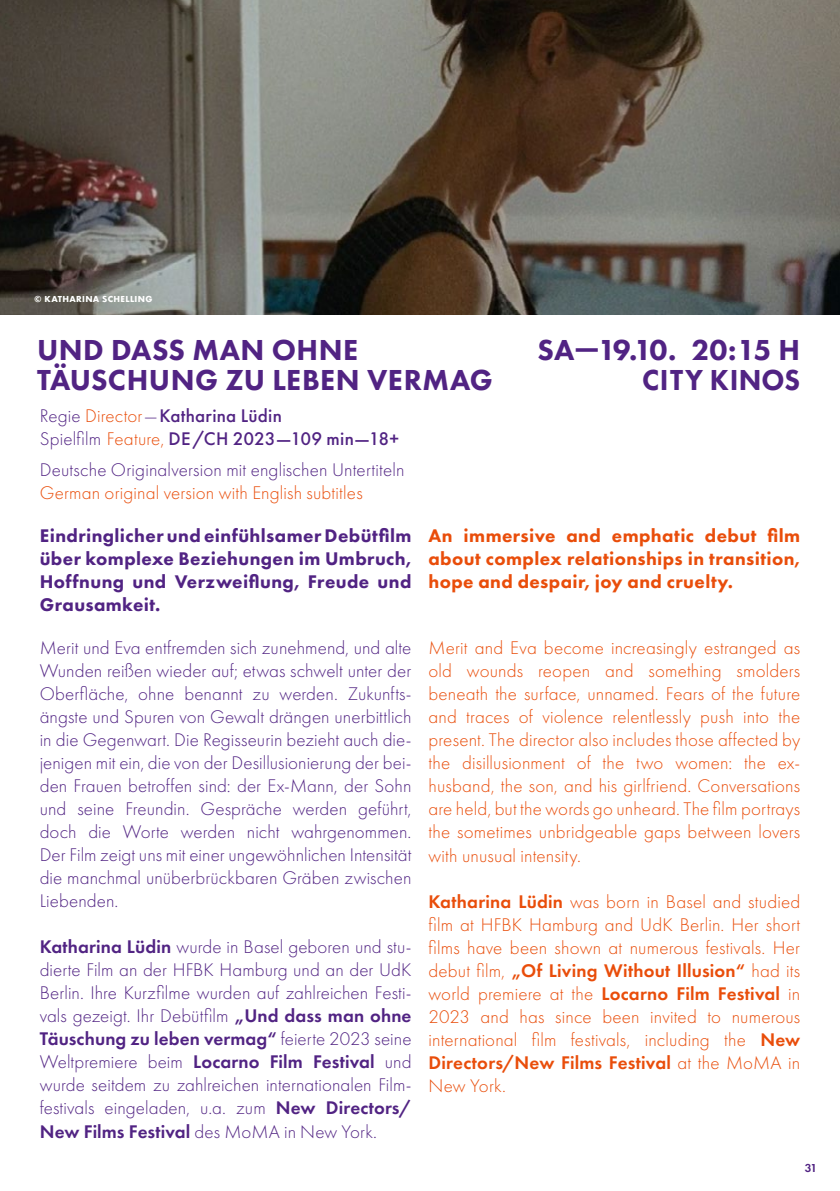
<style>
.page{position:relative;width:840px;height:1191px;background:#fff}
.page>*{position:absolute;margin:0;border:0;box-sizing:border-box;transform-origin:0 0}
.t1{font:800 30px/30px "Futura PT";letter-spacing:.015em;color:#512383}
.t2{font:300 19px/23px "Futura PT";letter-spacing:.005em;color:#512383;text-align:justify}
.t3{font:300 19px/23px "Futura PT";letter-spacing:.01em;color:#e94d0a;text-align:justify}
.t4{font:800 19px/23px "Futura PT";letter-spacing:.02em;color:#512383;text-align:justify}
.t5{font:800 19px/23px "Futura PT";letter-spacing:.02em;color:#e94d0a;text-align:justify}
.t6{font:500 19px/23px "Futura PT";letter-spacing:.01em;color:#512383}
.t7{font:600 12px "Futura PT";color:#512383}
.t8{font:700 8px "Futura";letter-spacing:.04em;color:#fff}
.s1{font-weight:300}
.s2{font-weight:300;color:#e94d0a}
.s3{font-weight:600}
</style>
<div class="page">
<img style="left:0;top:0;width:839px;height:315px">
<p class="t8" style="left:34px;top:293px;width:120px">© KATHARINA SCHELLING</p>
<h1 class="t1" style="left:37px;top:335px;width:457px">UND DASS MAN OHNE<br>TÄUSCHUNG ZU LEBEN VERMAG</h1>
<p class="t6" style="left:40px;top:404px;width:360px"><span class="s1">Regie</span> <span class="s2">Director</span><span class="s1">—</span>Katharina Lüdin<br><span class="s1">Spielfilm</span> <span class="s2">Feature,</span> DE/CH 2023—109 min—18+</p>
<p class="t2" style="left:40px;top:459px;width:366px">Deutsche Originalversion mit englischen Untertiteln</p>
<p class="t3" style="left:40px;top:482px;width:324px">German original version with English subtitles</p>
<h1 class="t1" style="left:537px;top:335px;width:264px;text-align:right">SA—19.10. 20:15 H<br>CITY KINOS</h1>
<p class="t4" style="left:40px;top:524px;width:373px">Eindringlicher und einfühlsamer Debütfilm über komplexe Beziehungen im Umbruch, Hoffnung und Verzweiflung, Freude und Grausamkeit.</p>
<p class="t2" style="left:40px;top:636px;width:373px">Merit und Eva entfremden sich zunehmend, und alte Wunden reißen wieder auf; etwas schwelt unter der Oberfläche, ohne benannt zu werden. Zukunfts&shy;ängste und Spuren von Gewalt drängen unerbittlich in die Gegenwart. Die Regisseurin bezieht auch die&shy;jenigen mit ein, die von der Desillusionierung der bei&shy;den Frauen betroffen sind: der Ex-Mann, der Sohn und seine Freundin. Gespräche werden geführt, doch die Worte werden nicht wahrgenommen.<br>Der Film zeigt uns mit einer ungewöhnlichen Intensität die manchmal unüberbrückbaren Gräben zwischen Liebenden.</p>
<p class="t2" style="left:40px;top:935px;width:373px"><span class="s3">Katharina Lüdin</span> wurde in Basel geboren und stu&shy;dierte Film an der HFBK Hamburg und an der UdK Berlin. Ihre Kurzfilme wurden auf zahlreichen Festi&shy;vals gezeigt. Ihr Debütfilm <span class="s3">„Und dass man ohne Täuschung zu leben vermag“</span> feierte 2023 seine Weltpremiere beim <span class="s3">Locarno Film Festival</span> und wurde seitdem zu zahlreichen internationalen Film&shy;festivals eingeladen, u.a. zum <span class="s3">New Directors/ New Films Festival</span> des MoMA in New York.</p>
<p class="t5" style="left:428px;top:524px;width:373px">An immersive and emphatic debut film about complex relationships in transition, hope and despair, joy and cruelty.</p>
<p class="t3" style="left:428px;top:636px;width:373px">Merit and Eva become increasingly estranged as old wounds reopen and something smolders beneath the surface, unnamed. Fears of the future and traces of violence relentlessly push into the present. The director also includes those affected by the disillusionment of the two women: the ex&shy;husband, the son, and his girlfriend. Conversations are held, but the words go unheard. The film portrays the sometimes unbridgeable gaps between lovers with unusual intensity.</p>
<p class="t3" style="left:428px;top:890px;width:373px"><span class="s3">Katharina Lüdin</span> was born in Basel and studied film at HFBK Hamburg and UdK Berlin. Her short films have been shown at numerous festivals. Her debut film, <span class="s3">„Of Living Without Illusion“</span> had its world premiere at the <span class="s3">Locarno Film Festival</span> in 2023 and has since been invited to numerous international film festivals, including the <span class="s3">New Directors/New Films Festival</span> at the MoMA in New York.</p>
<p class="t7" style="left:804px;top:1160px;width:14px">31</p>
</div>
